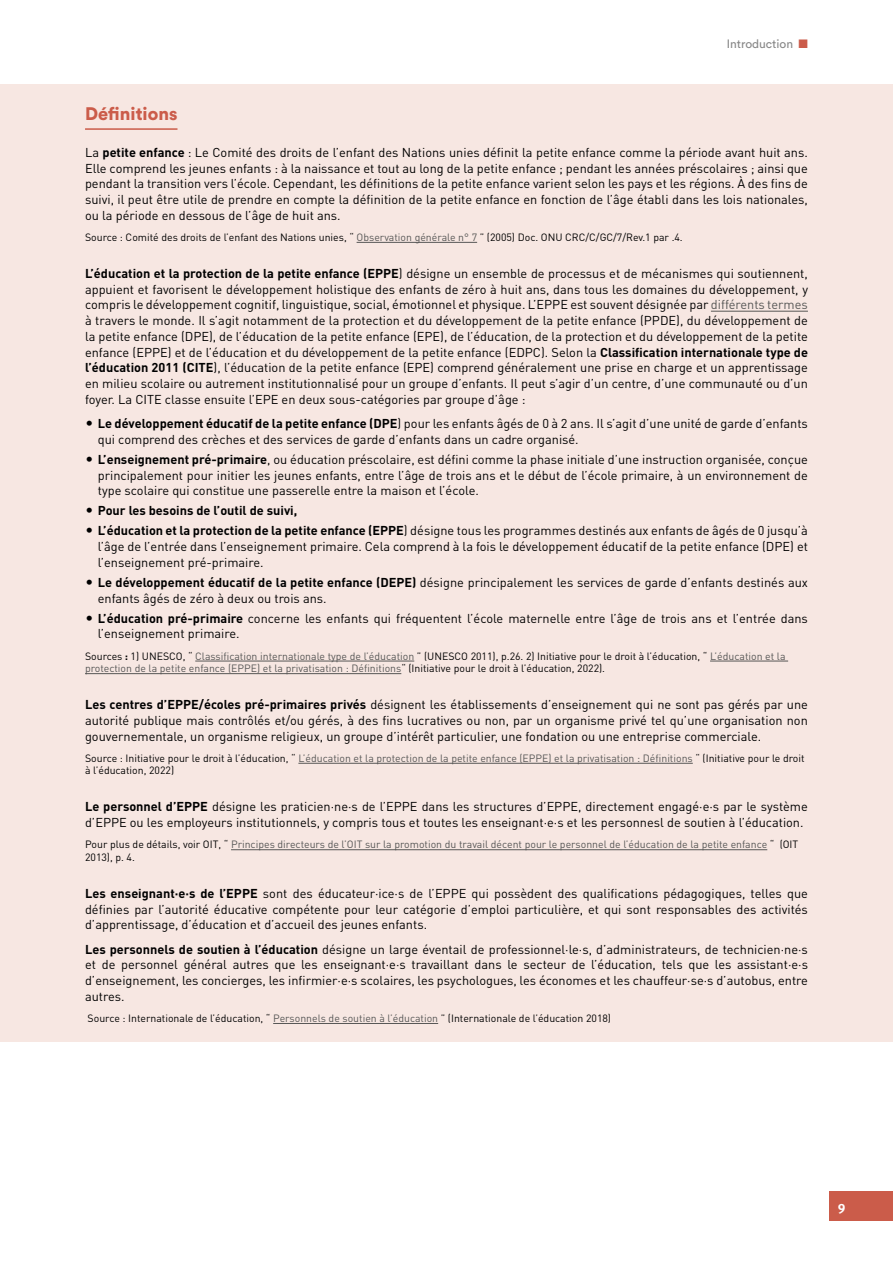
<style>
.page{position:relative;width:893px;height:1263px;background:#fff}
.page>*{position:absolute;margin:0;border:0;box-sizing:border-box;transform-origin:0 0}
.t1{font:900 18px "Circular Std";color:#cb5c4a}
.t2{font:700 13.5px "Meta Pro";color:#fff}
.t3{font:12.75px/15.8px "DINOT";color:#000;text-align:justify}
.t4{font:700 12.75px/20px "DINOT";color:#000}
.t5{font:12px "Circular Std";color:#878787}
.t6{font:10.5px/12.6px "DINOT";color:#575756}
.t7{font:10.5px/12.6px "DINOT";color:#000}
.s1{color:#cb5c4a}
.s2{font-weight:700}
.s3{color:#575756}
.s4{font-weight:400}
.s5{color:#000}
.s6{font-weight:700;color:#000}
</style>
<div class="page">
<div style="left:829px;top:1191px;width:64px;height:29px;background:#cb5c4a"></div>
<div style="left:0;top:84px;width:893px;height:56px;background:#f7e7e2"></div>
<hr style="left:85px;top:128px;width:92px;height:2px;background:#cb5c4a">
<div style="left:0;top:139px;width:893px;height:92px;background:#f7e7e2"></div>
<div style="left:0;top:216px;width:893px;height:44px;background:#f7e7e2"></div>
<hr style="left:357px;top:242px;width:120px;height:1px;background:#575756">
<div style="left:0;top:260px;width:893px;height:155px;background:#f7e7e2"></div>
<hr style="left:711px;top:311px;width:97px;height:1px;background:#575756">
<div style="left:0;top:401px;width:893px;height:63px;background:#f7e7e2"></div>
<div style="left:0;top:437px;width:893px;height:78px;background:#f7e7e2"></div>
<div style="left:0;top:509px;width:893px;height:78px;background:#f7e7e2"></div>
<div style="left:0;top:560px;width:893px;height:63px;background:#f7e7e2"></div>
<div style="left:0;top:596px;width:893px;height:62px;background:#f7e7e2"></div>
<div style="left:0;top:635px;width:893px;height:57px;background:#f7e7e2"></div>
<hr style="left:195px;top:661px;width:219px;height:1px;background:#575756">
<hr style="left:710px;top:661px;width:78px;height:1px;background:#575756">
<hr style="left:85px;top:673px;width:316px;height:1px;background:#575756">
<div style="left:0;top:691px;width:893px;height:61px;background:#f7e7e2"></div>
<div style="left:0;top:737px;width:893px;height:57px;background:#f7e7e2"></div>
<hr style="left:298px;top:763px;width:395px;height:1px;background:#575756">
<div style="left:0;top:793px;width:893px;height:46px;background:#f7e7e2"></div>
<div style="left:0;top:823px;width:893px;height:57px;background:#f7e7e2"></div>
<hr style="left:231px;top:849px;width:536px;height:1px;background:#575756">
<div style="left:0;top:880px;width:893px;height:61px;background:#f7e7e2"></div>
<div style="left:0;top:935px;width:893px;height:77px;background:#f7e7e2"></div>
<div style="left:0;top:997px;width:893px;height:44px;background:#f7e7e2"></div>
<hr style="left:273px;top:1023px;width:165px;height:1px;background:#575756">
<p class="t5" style="left:727px;top:36px;width:83px">Introduction <span class="s1">◾</span></p>
<h1 class="t1" style="left:85px;top:101px;width:94px">Définitions</h1>
<p class="t3" style="left:85px;top:144px;width:724px">La <span class="s2">petite enfance</span> : Le Comité des droits de l’enfant des Nations unies définit la petite enfance comme la période avant huit ans.<br>Elle comprend les jeunes enfants : à la naissance et tout au long de la petite enfance ; pendant les années préscolaires ; ainsi que pendant la transition vers l’école. Cependant, les définitions de la petite enfance varient selon les pays et les régions. À des fins de suivi, il peut être utile de prendre en compte la définition de la petite enfance en fonction de l’âge établi dans les lois nationales, ou la période en dessous de l’âge de huit ans.</p>
<p class="t7" style="left:85px;top:230px;width:599px">Source : Comité des droits de l’enfant des Nations unies, “ <span class="s3">Observation générale n° 7</span> ” (2005) Doc. ONU CRC/C/GC/7/Rev.1 par .4.</p>
<p class="t3" style="left:85px;top:265px;width:724px"><span class="s2">L’éducation et la protection de la petite enfance (EPPE</span>) désigne un ensemble de processus et de mécanismes qui soutiennent, appuient et favorisent le développement holistique des enfants de zéro à huit ans, dans tous les domaines du développement, y compris le développement cognitif, linguistique, social, émotionnel et physique. L’EPPE est souvent désignée par <span class="s3">différents termes </span>à travers le monde. Il s’agit notamment de la protection et du développement de la petite enfance (PPDE), du développement de la petite enfance (DPE), de l’éducation de la petite enfance (EPE), de l’éducation, de la protection et du développement de la petite enfance (EPPE) et de l’éducation et du développement de la petite enfance (EDPC). Selon la <span class="s2">Classification internationale type de l’éducation 2011 (CITE</span>), l’éducation de la petite enfance (EPE) comprend généralement une prise en charge et un apprentissage en milieu scolaire ou autrement institutionnalisé pour un groupe d’enfants. Il peut s’agir d’un centre, d’une communauté ou d’un foyer. La CITE classe ensuite l’EPE en deux sous-catégories par groupe d’âge :</p>
<p class="t3" style="left:98px;top:415px;width:712px"><span class="s2">Le développement éducatif de la petite enfance (DPE</span>) pour les enfants âgés de 0 à 2 ans. Il s’agit d’une unité de garde d’enfants qui comprend des crèches et des services de garde d’enfants dans un cadre organisé.</p>
<p class="t3" style="left:98px;top:451px;width:712px"><span class="s2">L’enseignement pré-primaire</span>, ou éducation préscolaire, est défini comme la phase initiale d’une instruction organisée, conçue principalement pour initier les jeunes enfants, entre l’âge de trois ans et le début de l’école primaire, à un environnement de type scolaire qui constitue une passerelle entre la maison et l’école.</p>
<p class="t4" style="left:98px;top:500px;width:712px">Pour les besoins de l’outil de suivi,<br>L’éducation et la protection de la petite enfance (EPPE<span class="s4">) désigne tous les programmes destinés aux enfants de âgés de 0 jusqu’à</span></p>
<p class="t3" style="left:98px;top:538px;width:712px">l’âge de l’entrée dans l’enseignement primaire. Cela comprend à la fois le développement éducatif de la petite enfance (DPE) et l’enseignement pré-primaire.</p>
<p class="t3" style="left:98px;top:574px;width:712px"><span class="s2">Le développement éducatif de la petite enfance (DEPE)</span> désigne principalement les services de garde d’enfants destinés aux enfants âgés de zéro à deux ou trois ans.</p>
<p class="t3" style="left:98px;top:610px;width:712px"><span class="s2">L’éducation pré-primaire</span> concerne les enfants qui fréquentent l’école maternelle entre l’âge de trois ans et l’entrée dans l’enseignement primaire.</p>
<p class="t6" style="left:85px;top:649px;width:702px"><span class="s5">Sources</span> <span class="s6">:</span> <span class="s5">1) UNESCO, “</span> Classification internationale type de l’éducation <span class="s5">” (UNESCO 2011), p.26. 2) Initiative pour le droit à l’éducation, “</span> L’éducation et la protection de la petite enfance (EPPE) et la privatisation : Définitions<span class="s5">“ (Initiative pour le droit à l’éducation, 2022).</span></p>
<p class="t3" style="left:85px;top:696px;width:724px"><span class="s2">Les centres d’EPPE/écoles pré-primaires privés</span> désignent les établissements d’enseignement qui ne sont pas gérés par une autorité publique mais contrôlés et/ou gérés, à des fins lucratives ou non, par un organisme privé tel qu’une organisation non gouvernementale, un organisme religieux, un groupe d’intérêt particulier, une fondation ou une entreprise commerciale.</p>
<p class="t7" style="left:85px;top:751px;width:721px">Source : Initiative pour le droit à l’éducation, “ <span class="s3">L’éducation et la protection de la petite enfance (EPPE) et la privatisation : Définitions</span> “ (Initiative pour le droit à l’éducation, 2022)</p>
<p class="t3" style="left:85px;top:798px;width:724px"><span class="s2">Le personnel d’EPPE</span> désigne les praticien·ne·s de l’EPPE dans les structures d’EPPE, directement engagé·e·s par le système d’EPPE ou les employeurs institutionnels, y compris tous et toutes les enseignant·e·s et les personnesl de soutien à l’éducation.</p>
<p class="t6" style="left:85px;top:838px;width:715px"><span class="s5">Pour plus de détails, voir OIT, “</span> Principes directeurs de l’OIT sur la promotion du travail décent pour le personnel de l’éducation de la petite enfance <span class="s5">“ (OIT<br>2013), p. 4.</span></p>
<p class="t3" style="left:85px;top:885px;width:724px"><span class="s2">Les enseignant·e·s de l’EPPE</span> sont des éducateur·ice·s de l’EPPE qui possèdent des qualifications pédagogiques, telles que définies par l’autorité éducative compétente pour leur catégorie d’emploi particulière, et qui sont responsables des activités d’apprentissage, d’éducation et d’accueil des jeunes enfants.</p>
<p class="t3" style="left:85px;top:941px;width:724px"><span class="s2">Les personnels de soutien à l’éducation</span> désigne un large éventail de professionnel·le·s, d’administrateurs, de technicien·ne·s et de personnel général autres que les enseignant·e·s travaillant dans le secteur de l’éducation, tels que les assistant·e·s d’enseignement, les concierges, les infirmier∙e∙s scolaires, les psychologues, les économes et les chauffeur∙se∙s d’autobus, entre autres.</p>
<p class="t7" style="left:88px;top:1011px;width:525px">Source : Internationale de l’éducation, “ <span class="s3">Personnels de soutien à l’éducation</span> ” (Internationale de l’éducation 2018)</p>
<p class="t2" style="left:838px;top:1195px;width:9px">9</p>
</div>
